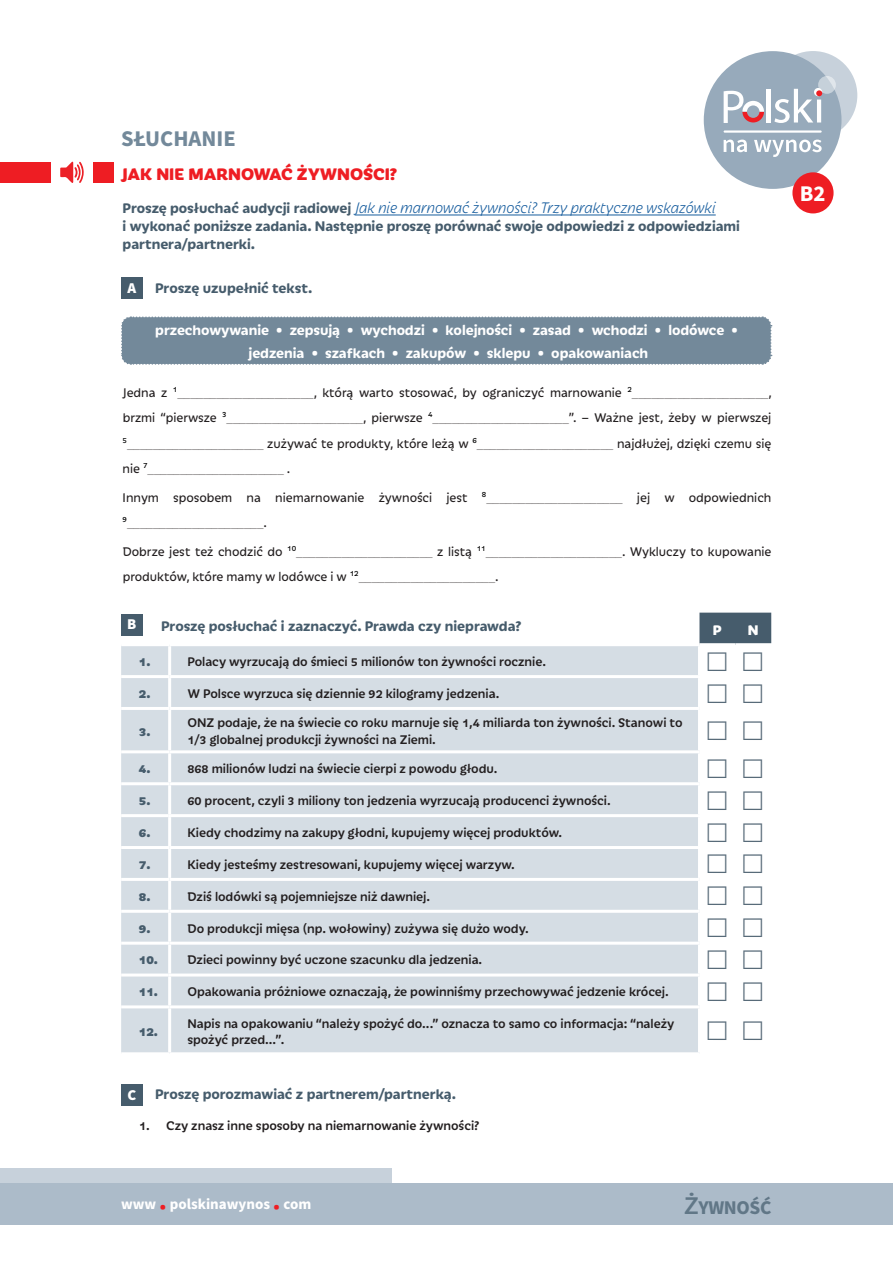
<style>
.page{position:relative;width:893px;height:1263px;background:#fff}
.page>*{position:absolute;margin:0;border:0;box-sizing:border-box;transform-origin:0 0}
.t1{font:700 22.5px "Source Sans Pro";color:#73899a}
.t2{font:700 22.5px "Source Sans Pro";color:#fff}
.t3{font:700 19.5px "Source Sans Pro";letter-spacing:-.02em;color:#617787}
.t4{font:800 18px "Iskra";color:#ee1d23}
.t5{font:italic 300 16.5px "Iskra";color:#175d9e}
.t6{font:700 15px/18px "Iskra";color:#465c6c}
.t7{font:700 15px/22.5px "Iskra";color:#fff;text-align:center}
.t8{font:100 15px "Iskra";color:#231f20}
.t9{font:700 15px "Source Sans Pro";color:#fff}
.t10{font:900 15px "Source Sans Pro";color:#fff}
.t11{font:800 15px "Iskra";color:#fff}
.t12{font:500 13.5px/16.2px "Iskra";color:#231f20}
.t13{font:13.5px/25.5px "Iskra";color:#231f20;text-align:justify}
.t14{font:800 13.5px "Iskra";color:#465c6c}
.s1{font-weight:700;font-style:normal;font-size:15px;color:#465c6c}
.s2{font-weight:100;font-size:15px}
.s3{font-weight:400;font-size:13.5px}
.s4{font-family:"Iskra";color:#ee1d23}
.s5{font-weight:600;font-size:25.5px}
</style>
<div class="page">
<svg style="left:60px;top:161px;width:24px;height:22px"></svg>
<div style="left:0;top:162px;width:51px;height:21px;background:#ee1d23"></div>
<div style="left:93px;top:162px;width:21px;height:21px;background:#ee1d23"></div>
<div style="left:769px;top:51px;width:88px;height:89px;background:#c7d1db;border-radius:50%"></div>
<div style="left:704px;top:51px;width:137px;height:138px;background:#97aabb;border-radius:50%"></div>
<div style="left:766px;top:89px;width:5px;height:34px;background:#fff"></div>
<svg style="left:724px;top:91px;width:40px;height:32px"></svg>
<svg style="left:724px;top:140px;width:98px;height:17px"></svg>
<hr style="left:724px;top:130px;width:98px;height:3px;background:#fff">
<svg style="left:818px;top:76px;width:18px;height:18px"></svg>
<svg style="left:774px;top:89px;width:48px;height:34px"></svg>
<div style="left:0;top:1168px;width:392px;height:26px;background:#c7d1db"></div>
<div style="left:0;top:1183px;width:893px;height:42px;background:#acbbc9"></div>
<div style="left:699px;top:613px;width:72px;height:30px;background:#465c6c"></div>
<div style="left:121px;top:646px;width:577px;height:29px;background:#d5dde4"></div>
<div style="left:121px;top:678px;width:577px;height:374px;background:#d5dde4"></div>
<hr style="left:121px;top:814px;width:47px;height:3px;background:#fff">
<hr style="left:121px;top:973px;width:47px;height:3px;background:#fff">
<hr style="left:121px;top:707px;width:49px;height:3px;background:#fff">
<hr style="left:121px;top:750px;width:49px;height:3px;background:#fff">
<hr style="left:121px;top:782px;width:49px;height:3px;background:#fff">
<hr style="left:121px;top:846px;width:49px;height:3px;background:#fff">
<hr style="left:121px;top:878px;width:49px;height:3px;background:#fff">
<hr style="left:121px;top:910px;width:49px;height:3px;background:#fff">
<hr style="left:121px;top:942px;width:49px;height:3px;background:#fff">
<hr style="left:121px;top:1005px;width:49px;height:3px;background:#fff">
<hr style="left:168px;top:646px;width:3px;height:29px;background:#fff">
<hr style="left:168px;top:678px;width:3px;height:29px;background:#fff">
<hr style="left:170px;top:707px;width:529px;height:3px;background:#fff">
<hr style="left:168px;top:710px;width:3px;height:40px;background:#fff">
<hr style="left:170px;top:750px;width:529px;height:3px;background:#fff">
<hr style="left:168px;top:753px;width:3px;height:29px;background:#fff">
<hr style="left:170px;top:782px;width:529px;height:3px;background:#fff">
<hr style="left:168px;top:785px;width:3px;height:29px;background:#fff">
<hr style="left:168px;top:814px;width:533px;height:3px;background:#fff">
<hr style="left:168px;top:817px;width:3px;height:29px;background:#fff">
<hr style="left:170px;top:846px;width:531px;height:3px;background:#fff">
<hr style="left:168px;top:849px;width:3px;height:29px;background:#fff">
<hr style="left:170px;top:878px;width:529px;height:3px;background:#fff">
<hr style="left:168px;top:881px;width:3px;height:29px;background:#fff">
<hr style="left:170px;top:910px;width:529px;height:3px;background:#fff">
<hr style="left:168px;top:913px;width:3px;height:29px;background:#fff">
<hr style="left:170px;top:942px;width:529px;height:3px;background:#fff">
<hr style="left:168px;top:945px;width:3px;height:28px;background:#fff">
<hr style="left:168px;top:973px;width:531px;height:3px;background:#fff">
<hr style="left:168px;top:976px;width:3px;height:29px;background:#fff">
<hr style="left:170px;top:1005px;width:529px;height:3px;background:#fff">
<hr style="left:168px;top:1008px;width:3px;height:44px;background:#fff">
<div style="left:121px;top:277px;width:22px;height:21px;background:#465c6c"></div>
<div style="left:121px;top:316px;width:651px;height:49px;background:#73899a"></div>
<div style="left:121px;top:614px;width:22px;height:21px;background:#465c6c"></div>
<div style="left:121px;top:1084px;width:22px;height:21px;background:#465c6c"></div>
<hr style="left:355px;top:215px;width:361px;height:1px;background:#175d9e">
<div style="left:792px;top:172px;width:41px;height:41px;background:#ee1d23;border-radius:50%"></div>
<h1 class="t1" style="left:121px;top:124px;width:116px">SŁUCHANIE</h1>
<p class="t4" style="left:121px;top:160px;width:278px">JAK NIE MARNOWAĆ ŻYWNOŚCI?</p>
<p class="t5" style="left:123px;top:197px;width:595px"><span class="s1">Proszę posłuchać audycji radiowej</span> Jak nie marnować żywności? Trzy praktyczne wskazówki</p>
<p class="t6" style="left:123px;top:216px;width:619px">i wykonać poniższe zadania. Następnie proszę porównać swoje odpowiedzi z odpowiedziami partnera/partnerki.</p>
<p class="t10" style="left:127px;top:277px;width:10px">A</p>
<p class="t6" style="left:155px;top:278px;width:159px">Proszę uzupełnić tekst.</p>
<p class="t7" style="left:155px;top:318px;width:584px">przechowywanie • zepsują • wychodzi • kolejności • zasad • wchodzi • lodówce • jedzenia • szafkach • zakupów • sklepu • opakowaniach</p>
<p class="t13" style="left:123px;top:379px;width:651px">Jedna z <sup>1</sup><span class="s2">_____________________</span>, którą warto stosować, by ograniczyć marnowanie <sup>2</sup><span class="s2">_____________________</span>, brzmi “pierwsze <sup>3</sup><span class="s2">_____________________</span>, pierwsze <sup>4</sup><span class="s2">_____________________</span>”. – Ważne jest, żeby w pierwszej <sup>5</sup><span class="s2">_____________________</span> zużywać te produkty, które leżą w <sup>6</sup><span class="s2">_____________________</span> najdłużej, dzięki czemu się</p>
<p class="t8" style="left:123px;top:459px;width:169px"><span class="s3">nie</span> <sup>7</sup>_____________________ <span class="s3">.</span></p>
<p class="t13" style="left:123px;top:484px;width:650px">Innym sposobem na niemarnowanie żywności jest <sup>8</sup><span class="s2">_____________________</span> jej w odpowiednich</p>
<p class="t8" style="left:123px;top:513px;width:146px"><sup>9</sup>_____________________<span class="s3">.</span></p>
<p class="t13" style="left:123px;top:538px;width:650px">Dobrze jest też chodzić do <sup>10</sup><span class="s2">_____________________</span> z listą <sup>11</sup><span class="s2">_____________________</span>. Wykluczy to kupowanie produktów, które mamy w lodówce i w <sup>12</sup><span class="s2">_____________________</span>.</p>
<p class="t6" style="left:161px;top:616px;width:362px">Proszę posłuchać i zaznaczyć. Prawda czy nieprawda?</p>
<p class="t11" style="left:713px;top:618px;width:10px">P</p>
<p class="t11" style="left:748px;top:618px;width:12px">N</p>
<p class="t14" style="left:139px;top:651px;width:13px">1.</p>
<p class="t12" style="left:187px;top:653px;width:360px">Polacy wyrzucają do śmieci 5 milionów ton żywności rocznie.</p>
<p class="t14" style="left:139px;top:683px;width:13px">2.</p>
<p class="t12" style="left:187px;top:684px;width:314px">W Polsce wyrzuca się dziennie 92 kilogramy jedzenia.</p>
<p class="t14" style="left:139px;top:721px;width:13px">3.</p>
<p class="t12" style="left:187px;top:714px;width:497px">ONZ podaje, że na świecie co roku marnuje się 1,4 miliarda ton żywności. Stanowi to<br>1/3 globalnej produkcji żywności na Ziemi.</p>
<p class="t14" style="left:139px;top:759px;width:13px">4.</p>
<p class="t12" style="left:187px;top:760px;width:312px">868 milionów ludzi na świecie cierpi z powodu głodu.</p>
<p class="t14" style="left:139px;top:790px;width:13px">5.</p>
<p class="t12" style="left:187px;top:792px;width:425px">60 procent, czyli 3 miliony ton jedzenia wyrzucają producenci żywności.</p>
<p class="t14" style="left:139px;top:822px;width:13px">6.</p>
<p class="t12" style="left:187px;top:824px;width:376px">Kiedy chodzimy na zakupy głodni, kupujemy więcej produktów.</p>
<p class="t14" style="left:139px;top:854px;width:13px">7.</p>
<p class="t12" style="left:187px;top:855px;width:329px">Kiedy jesteśmy zestresowani, kupujemy więcej warzyw.</p>
<p class="t14" style="left:139px;top:886px;width:13px">8.</p>
<p class="t12" style="left:187px;top:887px;width:244px">Dziś lodówki są pojemniejsze niż dawniej.</p>
<p class="t14" style="left:139px;top:918px;width:13px">9.</p>
<p class="t12" style="left:187px;top:919px;width:343px">Do produkcji mięsa (np. wołowiny) zużywa się dużo wody.</p>
<p class="t14" style="left:139px;top:950px;width:21px">10.</p>
<p class="t12" style="left:187px;top:951px;width:296px">Dzieci powinny być uczone szacunku dla jedzenia.</p>
<p class="t14" style="left:139px;top:982px;width:21px">11.</p>
<p class="t12" style="left:187px;top:983px;width:483px">Opakowania próżniowe oznaczają, że powinniśmy przechowywać jedzenie krócej.</p>
<p class="t14" style="left:139px;top:1021px;width:21px">12.</p>
<p class="t12" style="left:187px;top:1014px;width:488px">Napis na opakowaniu “należy spożyć do...” oznacza to samo co informacja: “należy spożyć przed...”.</p>
<p class="t10" style="left:127px;top:614px;width:11px">B</p>
<p class="t6" style="left:155px;top:1084px;width:303px">Proszę porozmawiać z partnerem/partnerką.</p>
<p class="t12" style="left:139px;top:1117px;width:342px">1. Czy znasz inne sposoby na niemarnowanie żywności?</p>
<p class="t10" style="left:127px;top:1084px;width:10px">C</p>
<p class="t9" style="left:121px;top:1193px;width:192px">www <span class="s4">•</span> polskinawynos <span class="s4">•</span> com</p>
<p class="t3" style="left:684px;top:1194px;width:89px"><span class="s5">Ż</span>YWNOŚĆ</p>
<p class="t2" style="left:800px;top:179px;width:27px">B2</p>
</div>
